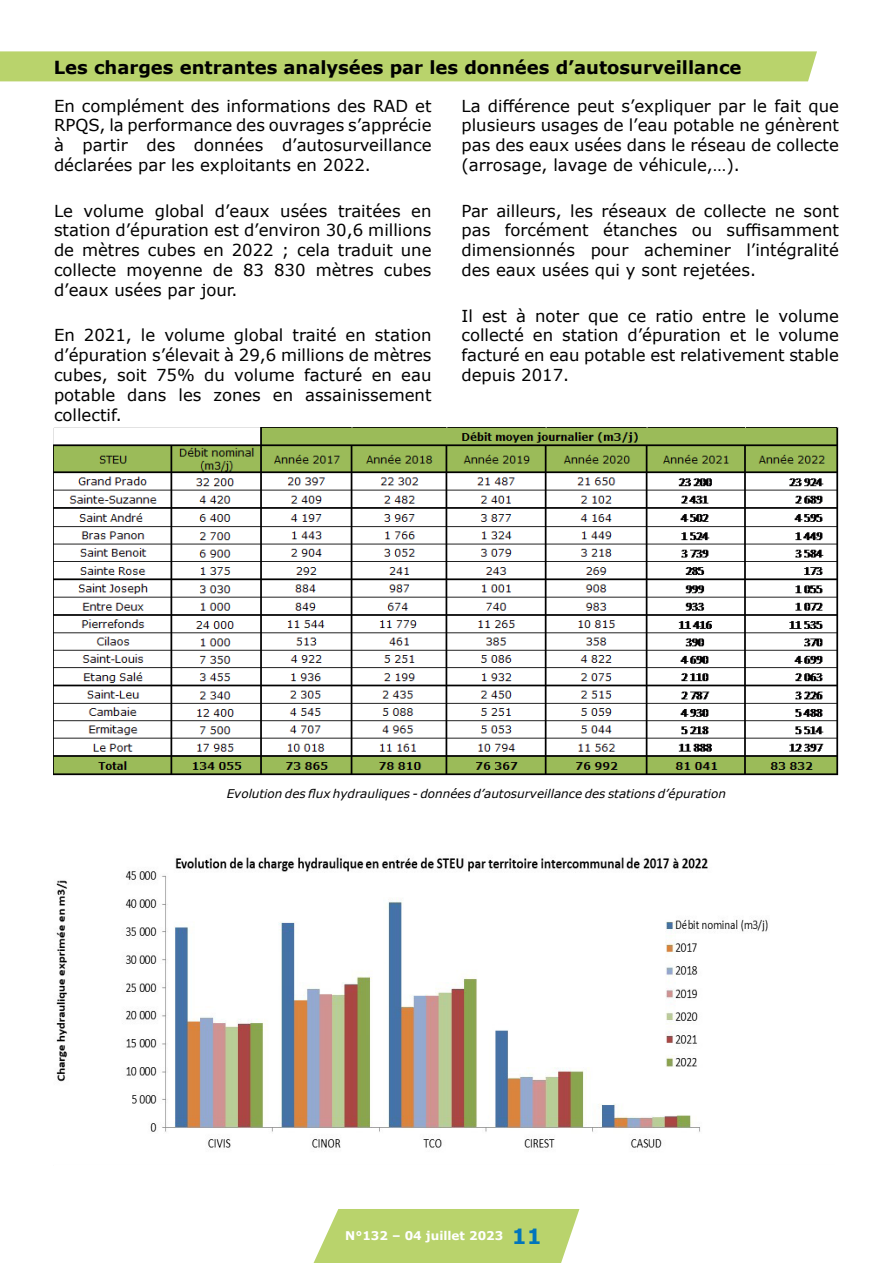
<style>
.page{position:relative;width:893px;height:1263px;background:#fff}
.page>*{position:absolute;margin:0;border:0;box-sizing:border-box;transform-origin:0 0}
.t1{font:700 18px "Verdana";color:#000}
.t2{font:16.5px/19.8px "Verdana";color:#000;text-align:justify}
.t3{font:italic 12px "Verdana";color:#000}
.t4{font:700 12px "Verdana Pro";color:#fff}
.s1{font-size:21px;color:#0075bc}
</style>
<div class="page">
<svg style="left:314px;top:1209px;width:265px;height:54px;background:#bed677"></svg>
<div style="left:0;top:51px;width:817px;height:30px;background:#b9d36c"></div>
<img style="left:56px;top:857px;width:712px;height:291px">
<img style="left:54px;top:428px;width:785px;height:348px">
<p class="t1" style="left:54px;top:55px;width:689px">Les charges entrantes analysées par les données d’autosurveillance</p>
<p class="t2" style="left:54px;top:96px;width:379px">En complément des informations des RAD et RPQS, la performance des ouvrages s’apprécie à partir des données d’autosurveillance déclarées par les exploitants en 2022.</p>
<p class="t2" style="left:54px;top:201px;width:379px">Le volume global d’eaux usées traitées en station d’épuration est d’environ 30,6 millions de mètres cubes en 2022 ; cela traduit une collecte moyenne de 83 830 mètres cubes d’eaux usées par jour.</p>
<p class="t2" style="left:54px;top:325px;width:379px">En 2021, le volume global traité en station d’épuration s’élevait à 29,6 millions de mètres cubes, soit 75% du volume facturé en eau potable dans les zones en assainissement collectif.</p>
<p class="t2" style="left:461px;top:96px;width:379px">La différence peut s’expliquer par le fait que plusieurs usages de l’eau potable ne génèrent pas des eaux usées dans le réseau de collecte (arrosage, lavage de véhicule,…).</p>
<p class="t2" style="left:461px;top:201px;width:379px">Par ailleurs, les réseaux de collecte ne sont pas forcément étanches ou suffisamment dimensionnés pour acheminer l’intégralité des eaux usées qui y sont rejetées.</p>
<p class="t2" style="left:461px;top:306px;width:379px">Il est à noter que ce ratio entre le volume collecté en station d’épuration et le volume facturé en eau potable est relativement stable depuis 2017.</p>
<p class="t3" style="left:227px;top:785px;width:501px">Evolution des flux hydrauliques - données d’autosurveillance des stations d’épuration</p>
<p class="t4" style="left:345px;top:1228px;width:198px">N°132 – 04 juillet 2023 <span class="s1">11</span></p>
</div>
